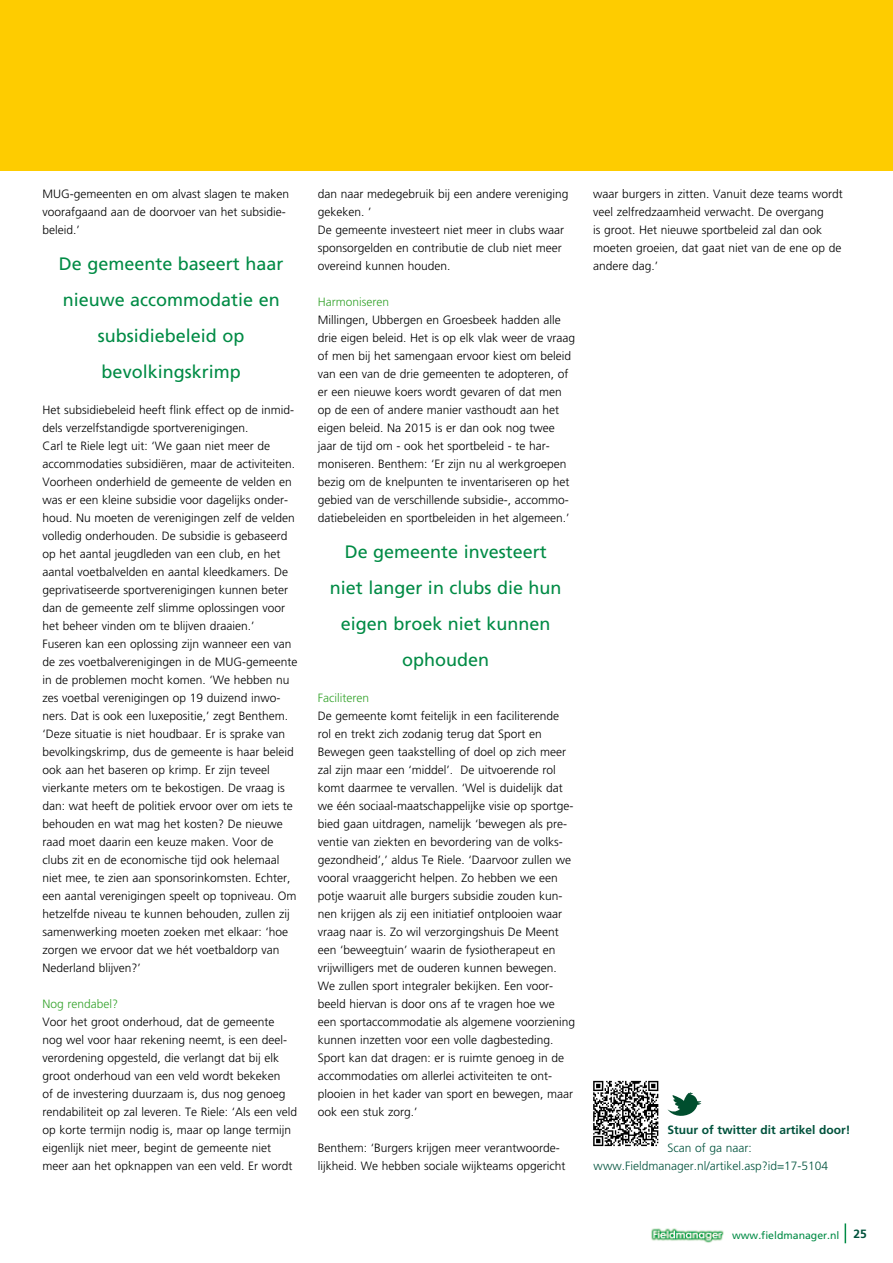
<style>
.page{position:relative;width:893px;height:1263px;background:#fff}
.page>*{position:absolute;margin:0;border:0;box-sizing:border-box;transform-origin:0 0}
.t1{font:18px/36px "Frutiger";color:#008b45;text-align:center}
.t2{font:300 12px/18px "Frutiger";color:#000}
.t3{font:300 12px/18px "Frutiger";color:#00523c;text-align:center}
.t4{font:300 12px "Frutiger";color:#35a32c}
.t5{font:700 12px "Frutiger";color:#00523c}
.t6{font:10.5px "Frutiger";color:#008b45}
.s1{font-weight:700;font-size:12px;color:#00523c}
</style>
<div class="page">
<svg style="left:845px;top:1223px;width:1px;height:20px"></svg>
<img style="left:651px;top:1228px;width:73px;height:15px">
<div style="left:0;top:0;width:893px;height:171px;background:#fecc00"></div>
<svg style="left:593px;top:1081px;width:65px;height:65px"></svg>
<svg style="left:667px;top:1092px;width:34px;height:24px"></svg>
<p class="t2" style="left:43px;top:185px;width:248px">MUG-gemeenten en om alvast slagen te maken voorafgaand aan de doorvoer van het subsidie&shy;beleid.’</p>
<h1 class="t1" style="left:59px;top:246px;width:226px">De gemeente baseert haar nieuwe accommodatie en subsidiebeleid op bevolkingskrimp</h1>
<p class="t2" style="left:43px;top:401px;width:257px">Het subsidiebeleid heeft flink effect op de inmid&shy;dels verzelfstandigde sportverenigingen.<br>Carl te Riele legt uit: ‘We gaan niet meer de accommodaties subsidiëren, maar de activiteiten.<br>Voorheen onderhield de gemeente de velden en was er een kleine subsidie voor dagelijks onder&shy;houd. Nu moeten de verenigingen zelf de velden volledig onderhouden. De subsidie is gebaseerd op het aantal jeugdleden van een club, en het aantal voetbalvelden en aantal kleedkamers. De geprivatiseerde sportverenigingen kunnen beter dan de gemeente zelf slimme oplossingen voor het beheer vinden om te blijven draaien.’<br>Fuseren kan een oplossing zijn wanneer een van de zes voetbalverenigingen in de MUG-gemeente in de problemen mocht komen. ‘We hebben nu zes voetbal verenigingen op 19 duizend inwo&shy;ners. Dat is ook een luxepositie,’ zegt Benthem. ‘Deze situatie is niet houdbaar. Er is sprake van bevolkingskrimp, dus de gemeente is haar beleid ook aan het baseren op krimp. Er zijn teveel vierkante meters om te bekostigen. De vraag is dan: wat heeft de politiek ervoor over om iets te behouden en wat mag het kosten? De nieuwe raad moet daarin een keuze maken. Voor de clubs zit en de economische tijd ook helemaal niet mee, te zien aan sponsorinkomsten. Echter, een aantal verenigingen speelt op topniveau. Om hetzelfde niveau te kunnen behouden, zullen zij samenwerking moeten zoeken met elkaar: ‘hoe zorgen we ervoor dat we hét voetbaldorp van Nederland blijven?’</p>
<p class="t4" style="left:43px;top:997px;width:77px">Nog rendabel?</p>
<p class="t2" style="left:43px;top:1013px;width:256px">Voor het groot onderhoud, dat de gemeente nog wel voor haar rekening neemt, is een deel&shy;verordening opgesteld, die verlangt dat bij elk groot onderhoud van een veld wordt bekeken<br>of de investering duurzaam is, dus nog genoeg rendabiliteit op zal leveren. Te Riele: ‘Als een veld op korte termijn nodig is, maar op lange termijn eigenlijk niet meer, begint de gemeente niet meer aan het opknappen van een veld. Er wordt</p>
<p class="t2" style="left:318px;top:185px;width:252px">dan naar medegebruik bij een andere vereniging gekeken. ’<br>De gemeente investeert niet meer in clubs waar sponsorgelden en contributie de club niet meer overeind kunnen houden.</p>
<p class="t4" style="left:318px;top:295px;width:73px">Harmoniseren</p>
<p class="t2" style="left:318px;top:311px;width:259px">Millingen, Ubbergen en Groesbeek hadden alle drie eigen beleid. Het is op elk vlak weer de vraag of men bij het samengaan ervoor kiest om beleid van een van de drie gemeenten te adopteren, of er een nieuwe koers wordt gevaren of dat men op de een of andere manier vasthoudt aan het eigen beleid. Na 2015 is er dan ook nog twee jaar de tijd om - ook het sportbeleid - te har&shy;moniseren. Benthem: ‘Er zijn nu al werkgroepen bezig om de knelpunten te inventariseren op het gebied van de verschillende subsidie-, accommo&shy;datiebeleiden en sportbeleiden in het algemeen.’</p>
<h1 class="t1" style="left:330px;top:534px;width:233px">De gemeente investeert niet langer in clubs die hun eigen broek niet kunnen ophouden</h1>
<p class="t4" style="left:318px;top:691px;width:53px">Faciliteren</p>
<p class="t2" style="left:318px;top:707px;width:259px">De gemeente komt feitelijk in een faciliterende rol en trekt zich zodanig terug dat Sport en Bewegen geen taakstelling of doel op zich meer zal zijn maar een ‘middel’. De uitvoerende rol komt daarmee te vervallen. ‘Wel is duidelijk dat we één sociaal-maatschappelijke visie op sportge&shy;bied gaan uitdragen, namelijk ‘bewegen als pre&shy;ventie van ziekten en bevordering van de volks&shy;gezondheid’,’ aldus Te Riele. ‘Daarvoor zullen we vooral vraaggericht helpen. Zo hebben we een potje waaruit alle burgers subsidie zouden kun&shy;nen krijgen als zij een initiatief ontplooien waar vraag naar is. Zo wil verzorgingshuis De Meent een ‘beweegtuin’ waarin de fysiotherapeut en vrijwilligers met de ouderen kunnen bewegen.<br>We zullen sport integraler bekijken. Een voor&shy;beeld hiervan is door ons af te vragen hoe we een sportaccommodatie als algemene voorziening kunnen inzetten voor een volle dagbesteding.<br>Sport kan dat dragen: er is ruimte genoeg in de accommodaties om allerlei activiteiten te ont&shy;plooien in het kader van sport en bewegen, maar ook een stuk zorg.’</p>
<p class="t2" style="left:318px;top:1139px;width:249px">Benthem: ‘Burgers krijgen meer verantwoorde&shy;lijkheid. We hebben sociale wijkteams opgericht</p>
<p class="t2" style="left:593px;top:185px;width:251px">waar burgers in zitten. Vanuit deze teams wordt veel zelfredzaamheid verwacht. De overgang<br>is groot. Het nieuwe sportbeleid zal dan ook moeten groeien, dat gaat niet van de ene op de andere dag.’</p>
<p class="t5" style="left:667px;top:1123px;width:185px">Stuur of twitter dit artikel door!</p>
<p class="t3" style="left:594px;top:1139px;width:236px">Scan of ga naar: www.Fieldmanager.nl/artikel.asp?id=17-5104</p>
<p class="t6" style="left:732px;top:1229px;width:136px">www.fieldmanager.nl <span class="s1">25</span></p>
</div>
